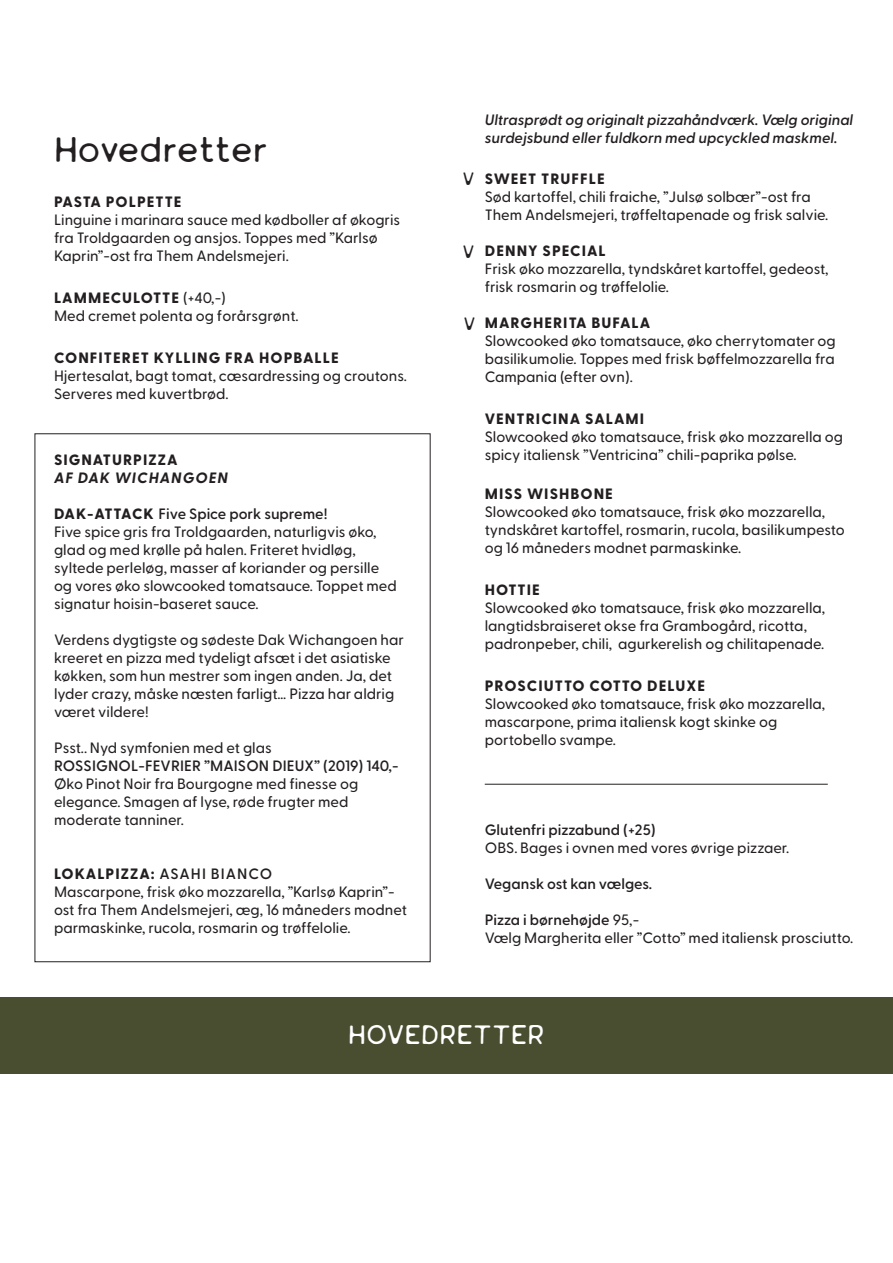
<style>
.page{position:relative;width:893px;height:1263px;background:#fff}
.page>*{position:absolute;margin:0;border:0;box-sizing:border-box;transform-origin:0 0}
.t1{font:36px "Gourmet Le French";letter-spacing:-.03em;color:#231f20}
.t2{font:27px "Gourmet Le French";color:#fff}
.t3{font:18px "Gourmet Le French";color:#231f20}
.t4{font:500 15px/18px "Greycliff CF";color:#231f20}
.t5{font:800 15px "Greycliff CF";letter-spacing:.07em;color:#231f20}
.t6{font:italic 600 15px/18px "Greycliff CF";color:#231f20}
.t7{font:600 15px "Greycliff CF";color:#231f20}
.t8{font:italic 700 15px "Greycliff CF";letter-spacing:.065em;color:#231f20}
.s1{font-weight:800}
.s2{font-weight:600}
</style>
<div class="page">
<div style="left:0;top:997px;width:893px;height:76px;background:#484e2f"></div>
<hr style="left:485px;top:784px;width:343px;height:1px;background:#231f20">
<h1 class="t1" style="left:54px;top:135px;width:216px">Hovedretter</h1>
<p class="t5" style="left:54px;top:193px;width:129px">PASTA POLPETTE</p>
<p class="t4" style="left:54px;top:211px;width:348px">Linguine i marinara sauce med kødboller af økogris fra Troldgaarden og ansjos. Toppes med ”Karlsø<br>Kaprin”-ost fra Them Andelsmejeri.</p>
<p class="t4" style="left:54px;top:289px;width:246px"><span class="s1">LAMMECULOTTE</span> (+40,-)<br>Med cremet polenta og forårsgrønt.</p>
<p class="t5" style="left:54px;top:349px;width:286px">CONFITERET KYLLING FRA HOPBALLE</p>
<p class="t4" style="left:54px;top:367px;width:354px">Hjertesalat, bagt tomat, cæsardressing og croutons.<br>Serveres med kuvertbrød.</p>
<p class="t5" style="left:54px;top:451px;width:125px">SIGNATURPIZZA</p>
<p class="t8" style="left:54px;top:469px;width:176px">AF DAK WICHANGOEN</p>
<p class="t4" style="left:54px;top:505px;width:344px"><span class="s1">DAK-ATTACK</span> <span class="s2">Five Spice pork supreme!<br></span>Five spice gris fra Troldgaarden, naturligvis øko, glad og med krølle på halen. Friteret hvidløg, syltede perleløg, masser af koriander og persille og vores øko slowcooked tomatsauce. Toppet med signatur hoisin-baseret sauce.</p>
<p class="t4" style="left:54px;top:631px;width:351px">Verdens dygtigste og sødeste Dak Wichangoen har kreeret en pizza med tydeligt afsæt i det asiatiske køkken, som hun mestrer som ingen anden. Ja, det lyder crazy, måske næsten farligt… Pizza har aldrig været vildere!</p>
<p class="t4" style="left:54px;top:739px;width:219px">Psst.. Nyd symfonien med et glas</p>
<p class="t7" style="left:54px;top:757px;width:346px">ROSSIGNOL-FEVRIER ”MAISON DIEUX” (2019) 140,-</p>
<p class="t4" style="left:54px;top:775px;width:306px">Øko Pinot Noir fra Bourgogne med finesse og elegance. Smagen af lyse, røde frugter med moderate tanniner.</p>
<p class="t4" style="left:54px;top:865px;width:355px"><span class="s1">LOKALPIZZA:</span> <span class="s2">ASAHI BIANCO<br></span>Mascarpone, frisk øko mozzarella, ”Karlsø Kaprin”- ost fra Them Andelsmejeri, æg, 16 måneders modnet parmaskinke, rucola, rosmarin og trøffelolie.</p>
<p class="t3" style="left:462px;top:171px;width:14px">V</p>
<p class="t3" style="left:462px;top:244px;width:14px">V</p>
<p class="t3" style="left:463px;top:317px;width:14px">V</p>
<p class="t6" style="left:485px;top:111px;width:370px">Ultrasprødt og originalt pizzahåndværk. Vælg original surdejsbund eller fuldkorn med upcyckled maskmel.</p>
<p class="t5" style="left:485px;top:170px;width:121px">SWEET TRUFFLE</p>
<p class="t4" style="left:485px;top:188px;width:345px">Sød kartoffel, chili fraiche, ”Julsø solbær”-ost fra<br>Them Andelsmejeri, trøffeltapenade og frisk salvie.</p>
<p class="t5" style="left:485px;top:242px;width:122px">DENNY SPECIAL</p>
<p class="t4" style="left:485px;top:260px;width:345px">Frisk øko mozzarella, tyndskåret kartoffel, gedeost, frisk rosmarin og trøffelolie.</p>
<p class="t5" style="left:485px;top:314px;width:167px">MARGHERITA BUFALA</p>
<p class="t4" style="left:485px;top:332px;width:353px;text-align:justify">Slowcooked øko tomatsauce, øko cherrytomater og basilikumolie. Toppes med frisk bøffelmozzarella fra Campania (efter ovn).</p>
<p class="t5" style="left:485px;top:410px;width:161px">VENTRICINA SALAMI</p>
<p class="t4" style="left:485px;top:428px;width:360px">Slowcooked øko tomatsauce, frisk øko mozzarella og spicy italiensk ”Ventricina” chili-paprika pølse.</p>
<p class="t5" style="left:485px;top:485px;width:130px">MISS WISHBONE</p>
<p class="t4" style="left:485px;top:503px;width:362px">Slowcooked øko tomatsauce, frisk øko mozzarella, tyndskåret kartoffel, rosmarin, rucola, basilikumpesto og 16 måneders modnet parmaskinke.</p>
<p class="t5" style="left:485px;top:581px;width:57px">HOTTIE</p>
<p class="t4" style="left:485px;top:599px;width:342px">Slowcooked øko tomatsauce, frisk øko mozzarella, langtidsbraiseret okse fra Grambogård, ricotta, padronpeber, chili, agurkerelish og chilitapenade.</p>
<p class="t5" style="left:485px;top:677px;width:222px">PROSCIUTTO COTTO DELUXE</p>
<p class="t4" style="left:485px;top:695px;width:342px">Slowcooked øko tomatsauce, frisk øko mozzarella, mascarpone, prima italiensk kogt skinke og portobello svampe.</p>
<p class="t7" style="left:485px;top:821px;width:172px">Glutenfri pizzabund (+25)</p>
<p class="t4" style="left:485px;top:839px;width:306px">OBS. Bages i ovnen med vores øvrige pizzaer.</p>
<p class="t7" style="left:485px;top:875px;width:169px">Vegansk ost kan vælges.</p>
<p class="t4" style="left:485px;top:911px;width:370px"><span class="s2">Pizza i børnehøjde</span> 95,-<br>Vælg Margherita eller ”Cotto” med italiensk prosciutto.</p>
<h2 class="t2" style="left:348px;top:1024px;width:198px">HOVEDRETTER</h2>
</div>
